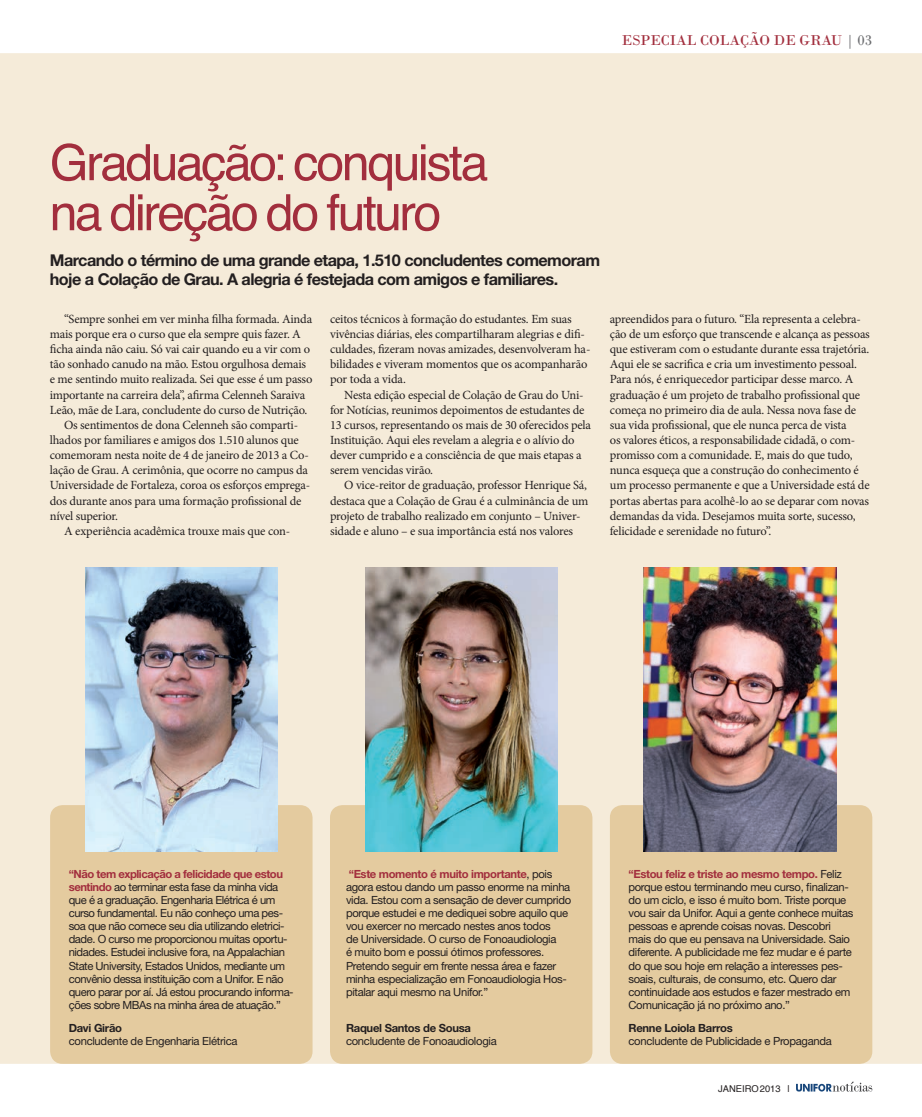
<style>
.page{position:relative;width:922px;height:1117px;background:#fff}
.page>*{position:absolute;margin:0;border:0;box-sizing:border-box;transform-origin:0 0}
.t1{font:50px/50px "Helvetica";letter-spacing:-.05em;color:#a22e3d}
.t2{font:700 16.25px/18.8px "Helvetica Neue";letter-spacing:-.035em;color:#231f20}
.t3{font:15px "Bodoni";color:#a22e3d}
.t4{font:12.5px/15.1px "Minion Pro";letter-spacing:-.015em;color:#231f20}
.t5{font:11.25px/13.1px "Helvetica Neue";letter-spacing:-.03em;color:#231f20}
.t6{font:700 11.25px "Helvetica Neue";letter-spacing:-.025em;color:#231f20}
.t7{font:9.38px "Helvetica";color:#231f20}
.s1{color:#6c6d70}
.s2{font-weight:700;color:#a22e3d}
</style>
<div class="page">
<div style="left:0;top:53px;width:921px;height:1010px;background:#f5ebd9"></div>
<div style="left:51px;top:806px;width:260px;height:256px;background:#e4cb9f;border-radius:11px"></div>
<div style="left:50px;top:805px;width:262px;height:258px;border:2px solid #e4cb9f;border-radius:11px"></div>
<svg style="left:796px;top:1081px;width:76px;height:10px"></svg>
<div style="left:331px;top:806px;width:260px;height:256px;background:#e4cb9f;border-radius:11px"></div>
<div style="left:330px;top:805px;width:262px;height:258px;border:2px solid #e4cb9f;border-radius:11px"></div>
<img style="left:365px;top:567px;width:192px;height:283px">
<div style="left:611px;top:806px;width:259px;height:256px;background:#e4cb9f;border-radius:11px"></div>
<div style="left:609px;top:805px;width:263px;height:258px;border:2px solid #e4cb9f;border-radius:11px"></div>
<img style="left:643px;top:567px;width:193px;height:283px">
<img style="left:85px;top:567px;width:192px;height:283px">
<p class="t3" style="left:621px;top:31px;width:252px">ESPECIAL COLAÇÃO DE GRAU <span class="s1">| 03</span></p>
<h1 class="t1" style="left:50px;top:136px;width:440px">Graduação: conquista na direção do futuro</h1>
<h2 class="t2" style="left:50px;top:251px;width:551px">Marcando o término de uma grande etapa, 1.510 concludentes comemoram hoje a Colação de Grau. A alegria é festejada com amigos e familiares.</h2>
<p class="t4" style="left:64px;top:311px;width:249px">“Sempre sonhei em ver minha filha formada. Ainda</p>
<p class="t4" style="left:50px;top:326px;width:252px">mais porque era o curso que ela sempre quis fazer. A</p>
<p class="t4" style="left:50px;top:341px;width:262px">ficha ainda não caiu. Só vai cair quando eu a vir com o</p>
<p class="t4" style="left:50px;top:357px;width:258px">tão sonhado canudo na mão. Estou orgulhosa demais</p>
<p class="t4" style="left:50px;top:372px;width:264px">e me sentindo muito realizada. Sei que esse é um passo</p>
<p class="t4" style="left:50px;top:387px;width:257px">importante na carreira dela”, afirma Celenneh Saraiva</p>
<p class="t4" style="left:50px;top:402px;width:259px">Leão, mãe de Lara, concludente do curso de Nutrição.</p>
<p class="t4" style="left:64px;top:417px;width:235px">Os sentimentos de dona Celenneh são comparti-</p>
<p class="t4" style="left:50px;top:432px;width:250px">lhados por familiares e amigos dos 1.510 alunos que</p>
<p class="t4" style="left:50px;top:447px;width:260px">comemoram nesta noite de 4 de janeiro de 2013 a Co-</p>
<p class="t4" style="left:50px;top:462px;width:260px">lação de Grau. A cerimônia, que ocorre no campus da</p>
<p class="t4" style="left:50px;top:478px;width:262px">Universidade de Fortaleza, coroa os esforços emprega-</p>
<p class="t4" style="left:50px;top:493px;width:253px">dos durante anos para uma formação profissional de</p>
<p class="t4" style="left:50px;top:508px;width:70px">nível superior.</p>
<p class="t4" style="left:64px;top:523px;width:228px">A experiência acadêmica trouxe mais que con-</p>
<p class="t4" style="left:330px;top:311px;width:262px">ceitos técnicos à formação do estudantes. Em suas vivências diárias, eles compartilharam alegrias e difi&shy;culdades, fizeram novas amizades, desenvolveram ha&shy;bilidades e viveram momentos que os acompanharão por toda a vida.</p>
<p class="t4" style="left:330px;top:387px;width:262px;text-indent:14px">Nesta edição especial de Colação de Grau do Uni&shy;for Notícias, reunimos depoimentos de estudantes de 13 cursos, representando os mais de 30 oferecidos pela Instituição. Aqui eles revelam a alegria e o alívio do dever cumprido e a consciência de que mais etapas a serem vencidas virão.</p>
<p class="t4" style="left:330px;top:478px;width:260px;text-indent:14px">O vice-reitor de graduação, professor Henrique Sá, destaca que a Colação de Grau é a culminância de um projeto de trabalho realizado em conjunto – Univer&shy;sidade e aluno – e sua importância está nos valores</p>
<p class="t4" style="left:609px;top:311px;width:261px">apreendidos para o futuro. “Ela representa a celebra&shy;ção de um esforço que transcende e alcança as pessoas que estiveram com o estudante durante essa trajetória.<br>Aqui ele se sacrifica e cria um investimento pessoal.<br>Para nós, é enriquecedor participar desse marco. A graduação é um projeto de trabalho profissional que começa no primeiro dia de aula. Nessa nova fase de sua vida profissional, que ele nunca perca de vista<br>os valores éticos, a responsabilidade cidadã, o com&shy;promisso com a comunidade. E, mais do que tudo, nunca esqueça que a construção do conhecimento é um processo permanente e que a Universidade está de portas abertas para acolhê-lo ao se deparar com novas demandas da vida. Desejamos muita sorte, sucesso, felicidade e serenidade no futuro”.</p>
<p class="t5" style="left:69px;top:866px;width:226px"><span class="s2">“Não tem explicação a felicidade que estou sentindo</span> ao terminar esta fase da minha vida que é a graduação. Engenharia Elétrica é um curso fundamental. Eu não conheço uma pes&shy;soa que não comece seu dia utilizando eletrici&shy;dade. O curso me proporcionou muitas oportu&shy;nidades. Estudei inclusive fora, na Appalachian State University, Estados Unidos, mediante um convênio dessa instituição com a Unifor. E não quero parar por aí. Já estou procurando informa&shy;ções sobre MBAs na minha área de atuação.”</p>
<p class="t6" style="left:69px;top:1020px;width:55px">Davi Girão</p>
<p class="t5" style="left:69px;top:1034px;width:170px">concludente de Engenharia Elétrica</p>
<p class="t5" style="left:346px;top:866px;width:226px"><span class="s2">“Este momento é muito importante</span>, pois agora estou dando um passo enorme na minha vida. Estou com a sensação de dever cumprido porque estudei e me dediquei sobre aquilo que vou exercer no mercado nestes anos todos<br>de Universidade. O curso de Fonoaudiologia<br>é muito bom e possui ótimos professores.<br>Pretendo seguir em frente nessa área e fazer minha especialização em Fonoaudiologia Hos&shy;pitalar aqui mesmo na Unifor.”</p>
<p class="t6" style="left:346px;top:1020px;width:126px">Raquel Santos de Sousa</p>
<p class="t5" style="left:346px;top:1034px;width:152px">concludente de Fonoaudiologia</p>
<p class="t5" style="left:628px;top:866px;width:226px"><span class="s2">“Estou feliz e triste ao mesmo tempo.</span> Feliz porque estou terminando meu curso, finalizan&shy;do um ciclo, e isso é muito bom. Triste porque vou sair da Unifor. Aqui a gente conhece muitas pessoas e aprende coisas novas. Descobri mais do que eu pensava na Universidade. Saio diferente. A publicidade me fez mudar e é parte do que sou hoje em relação a interesses pes&shy;soais, culturais, de consumo, etc. Quero dar continuidade aos estudos e fazer mestrado em Comunicação já no próximo ano.”</p>
<p class="t6" style="left:628px;top:1020px;width:106px">Renne Loiola Barros</p>
<p class="t5" style="left:628px;top:1034px;width:205px">concludente de Publicidade e Propaganda</p>
<p class="t7" style="left:718px;top:1082px;width:73px">JANEIRO 2013 |</p>
</div>
